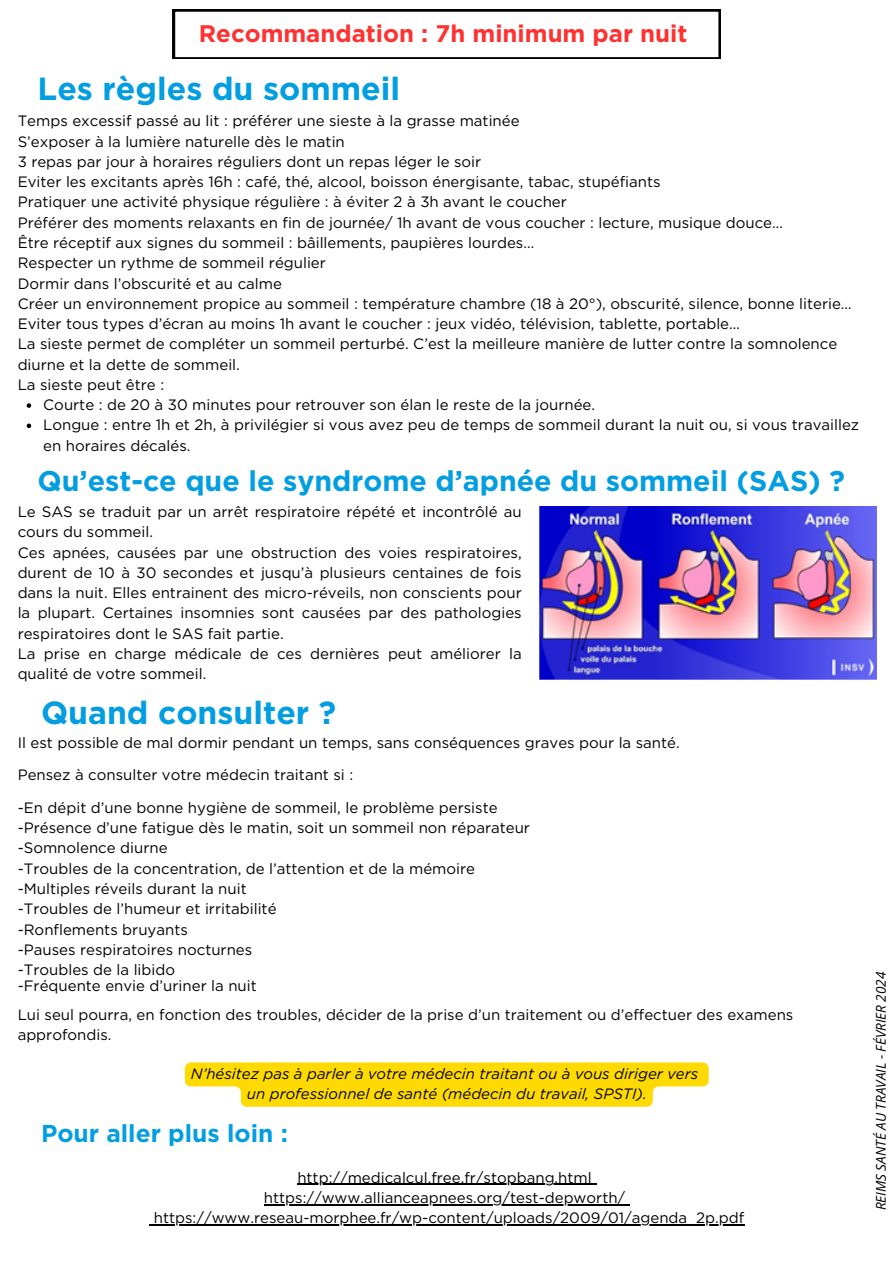
<style>
.page{position:relative;width:894px;height:1264px;background:#fff}
.page>*{position:absolute;margin:0;border:0;box-sizing:border-box;transform-origin:0 0}
.t1{font:700 31.95px "Gotham";color:#039ee1}
.t2{font:700 28.5px "Gotham";color:#039ee1}
.t3{font:700 24.45px "Gotham";color:#039ee1}
.t4{font:700 24px "Gotham";color:#ff3131}
.t5{font:15px/20.2px "Gotham";color:#000}
.t6{font:italic 15px/20.2px "Gotham";color:#000;text-align:center}
.t7{font:italic 13.5px "Open Sans";color:#000}
</style>
<div class="page">
<svg style="left:173px;top:9px;width:547px;height:50px"></svg>
<img style="left:539px;top:506px;width:337px;height:174px">
<svg style="left:27px;top:403px;width:4px;height:5px"></svg>
<svg style="left:27px;top:423px;width:4px;height:5px"></svg>
<hr style="left:297px;top:1183px;width:294px;height:1px;background:#000">
<hr style="left:264px;top:1203px;width:361px;height:2px;background:#000">
<hr style="left:154px;top:1224px;width:590px;height:1px;background:#000">
<svg style="left:185px;top:1062px;width:523px;height:44px;background:#ffdd1b"></svg>
<h1 class="t4" style="left:199px;top:19px;width:490px">Recommandation : 7h minimum par nuit</h1>
<h3 class="t1" style="left:38px;top:69px;width:364px">Les règles du sommeil</h3>
<p class="t5" style="left:18px;top:111px;width:835px">Temps excessif passé au lit : préférer une sieste à la grasse matinée<br>S’exposer à la lumière naturelle dès le matin<br>3 repas par jour à horaires réguliers dont un repas léger le soir<br>Eviter les excitants après 16h : café, thé, alcool, boisson énergisante, tabac, stupéfiants<br>Pratiquer une activité physique régulière : à éviter 2 à 3h avant le coucher<br>Préférer des moments relaxants en fin de journée/ 1h avant de vous coucher : lecture, musique douce…<br>Être réceptif aux signes du sommeil : bâillements, paupières lourdes…<br>Respecter un rythme de sommeil régulier<br>Dormir dans l’obscurité et au calme<br>Créer un environnement propice au sommeil : température chambre (18 à 20°), obscurité, silence, bonne literie… Eviter tous types d’écran au moins 1h avant le coucher : jeux vidéo, télévision, tablette, portable…<br>La sieste permet de compléter un sommeil perturbé. C’est la meilleure manière de lutter contre la somnolence diurne et la dette de sommeil.<br>La sieste peut être :</p>
<p class="t5" style="left:43px;top:394px;width:553px">Courte : de 20 à 30 minutes pour retrouver son élan le reste de la journée.</p>
<h2 class="t5" style="left:43px;top:415px;width:817px">Longue : entre 1h et 2h, à privilégier si vous avez peu de temps de sommeil durant la nuit ou, si vous travaillez en horaires décalés.</h2>
<h3 class="t2" style="left:38px;top:463px;width:808px">Qu’est-ce que le syndrome d’apnée du sommeil (SAS) ?</h3>
<h4 class="t5" style="left:18px;top:501px;width:505px">Le SAS se traduit par un arrêt respiratoire répété et incontrôlé au cours du sommeil.<br>Ces apnées, causées par une obstruction des voies respiratoires, durent de 10 à 30 secondes et jusqu’à plusieurs centaines de fois dans la nuit. Elles entrainent des micro-réveils, non conscients pour la plupart. Certaines insomnies sont causées par des pathologies respiratoires dont le SAS fait partie.</h4>
<p class="t5" style="left:18px;top:643px;width:505px">La prise en charge médicale de ces dernières peut améliorer la qualité de votre sommeil.</p>
<h4 class="t1" style="left:41px;top:693px;width:297px">Quand consulter ?</h4>
<p class="t5" style="left:18px;top:732px;width:663px">Il est possible de mal dormir pendant un temps, sans conséquences graves pour la santé.</p>
<h1 class="t5" style="left:18px;top:764px;width:337px">Pensez à consulter votre médecin traitant si :</h1>
<h4 class="t5" style="left:18px;top:797px;width:513px">-En dépit d’une bonne hygiène de sommeil, le problème persiste -Présence d’une fatigue dès le matin, soit un sommeil non réparateur -Somnolence diurne<br>-Troubles de la concentration, de l’attention et de la mémoire -Multiples réveils durant la nuit<br>-Troubles de l’humeur et irritabilité<br>-Ronflements bruyants<br>-Pauses respiratoires nocturnes<br>-Troubles de la libido</h4>
<h4 class="t5" style="left:18px;top:975px;width:241px">-Fréquente envie d’uriner la nuit</h4>
<h4 class="t5" style="left:18px;top:1004px;width:777px">Lui seul pourra, en fonction des troubles, décider de la prise d’un traitement ou d’effectuer des examens approfondis.</h4>
<p class="t6" style="left:191px;top:1063px;width:508px">N’hésitez pas à parler à votre médecin traitant ou à vous diriger vers un professionnel de santé (médecin du travail, SPSTI).</p>
<p class="t3" style="left:41px;top:1117px;width:248px">Pour aller plus loin :</p>
<h4 class="t5" style="left:297px;top:1166px;width:296px">http://medicalcul.free.fr/stopbang.html</h4>
<h4 class="t5" style="left:264px;top:1187px;width:363px">https://www.allianceapnees.org/test-depworth/</h4>
<h4 class="t5" style="left:154px;top:1207px;width:592px">https://www.reseau-morphee.fr/wp-content/uploads/2009/01/agenda_2p.pdf</h4>
<p class="t7" style="left:871px;top:1210px;width:240px;rotate:-90deg">REIMS SANTÉ AU TRAVAIL - FÉVRIER 2024</p>
</div>
